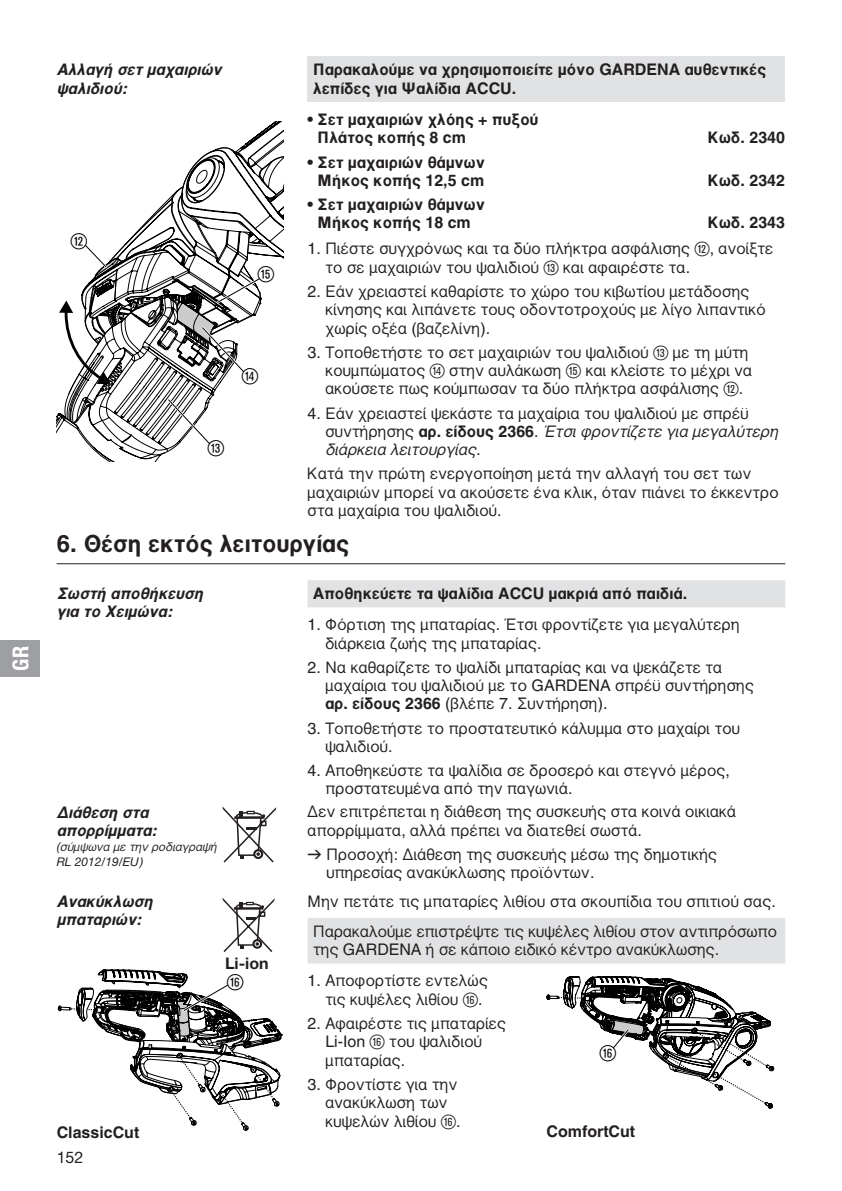
<style>
.page{position:relative;width:842px;height:1191px;background:#fff}
.page>*{position:absolute;margin:0;border:0;box-sizing:border-box;transform-origin:0 0}
.t1{font:24px "GARDENA Pro GRE Bold";color:#231f20}
.t2{font:22px "Ziffernim Kreisund Quadrat BQ";color:#000}
.t3{font:22px "GARDENA Pro Bo Cond";color:#fff}
.t4{font:16px/18.4px "GARDENA Pro GRE Regular";color:#231f20}
.t5{font:16px/18.4px "GARDENA Pro GRE Bold";color:#231f20}
.t6{font:16px/18.4px "GARDENA Pro GRE Bo Ita";color:#231f20}
.t7{font:16px/18.4px "GARDENA Pro GRE Reg Ita";color:#231f20}
.t8{font:700 16px "GARDENA Pro";color:#231f20}
.t9{font:16px "GARDENA Pro";color:#231f20}
.t10{font:12px "GARDENA Pro GRE Reg Ita";color:#231f20}
.t11{font:italic 12px "GARDENA Pro";color:#231f20}
.s1{font-family:"Ziffernim Kreisund Quadrat BQ";font-size:20px}
.s2{font-family:"GARDENA Pro GRE Regular"}
.s3{font-family:"GARDENA Pro GRE Bold"}
.s4{font-family:"GARDENA Pro";font-style:italic}
.s5{font-family:"GARDENA Pro GRE Reg Ita";font-style:normal}
.s6{font-family:"Formdruck"}
</style>
<div class="page">
<div style="left:0;top:640px;width:40px;height:36px;background:#9d9fa2"></div>
<div style="left:308px;top:57px;width:477px;height:45px;background:#e1e2e4"></div>
<svg style="left:57px;top:122px;width:226px;height:340px"></svg>
<svg style="left:308px;top:580px;width:477px;height:383px"></svg>
<hr style="left:57px;top:563px;width:728px;height:1px;background:#231f20">
<svg style="left:221px;top:806px;width:55px;height:57px"></svg>
<svg style="left:221px;top:897px;width:54px;height:55px"></svg>
<svg style="left:58px;top:969px;width:224px;height:161px"></svg>
<svg style="left:546px;top:976px;width:228px;height:133px"></svg>
<h2 class="t3" style="left:7px;top:670px;width:26px;rotate:-90deg">GR</h2>
<p class="t6" style="left:57px;top:60px;width:167px">Αλλαγή σετ μαχαιριών ψαλιδιού:</p>
<p class="t5" style="left:313px;top:60px;width:455px">Παρακαλούμε να χρησιμοποιείτε μόνο GARDENA αυθεντικές λεπίδες για Ψαλίδια ACCU.</p>
<p class="t5" style="left:318px;top:110px;width:222px;text-indent:-10px">ñ Σετ μαχαιριών χλόης + πυξού<br>Πλάτος κοπής 8 cm</p>
<p class="t5" style="left:708px;top:129px;width:78px">Κωδ. 2340</p>
<p class="t5" style="left:308px;top:153px;width:179px;text-align:center">ñ Σετ μαχαιριών θάμνων<br>Μήκος κοπής 12,5 cm</p>
<p class="t5" style="left:708px;top:171px;width:78px">Κωδ. 2342</p>
<p class="t5" style="left:308px;top:195px;width:179px;text-align:center">ñ Σετ μαχαιριών θάμνων<br>Μήκος κοπής 18 cm</p>
<p class="t5" style="left:708px;top:213px;width:78px">Κωδ. 2343</p>
<p class="t4" style="left:325px;top:239px;width:450px;text-indent:-18px">1. Πιέστε συγχρόνως και τα δύο πλήκτρα ασφάλισης <span class="s1">W</span>, ανοίξτε το σε μαχαιριών του ψαλιδιού <span class="s1">E</span> και αφαιρέστε τα.</p>
<p class="t4" style="left:325px;top:282px;width:442px;text-indent:-18px">2. Εάν χρειαστεί καθαρίστε το χώρο του κιβωτίου μετάδοσης κίνησης και λιπάνετε τους οδοντοτροχούς με λίγο λιπαντικό χωρίς οξέα (βαζελίνη).</p>
<p class="t4" style="left:325px;top:343px;width:428px;text-indent:-18px">3. Τοποθετήστε το σετ μαχαιριών του ψαλιδιού <span class="s1">E</span> με τη μύτη κουμπώματος <span class="s1">R</span> στην αυλάκωση <span class="s1">T</span> και κλείστε το μέχρι να ακούσετε πως κούμπωσαν τα δύο πλήκτρα ασφάλισης <span class="s1">W</span>.</p>
<p class="t4" style="left:308px;top:404px;width:443px">4. Εάν χρειαστεί ψεκάστε τα μαχαίρια του ψαλιδιού με σπρέϋ</p>
<p class="t7" style="left:325px;top:422px;width:454px"><span class="s2">συντήρησης</span> <span class="s3">αρ. είδους 2366</span><span class="s2">.</span> Έτσι φροντίζετε για μεγαλύτερη διάρκεια λειτουργίας.</p>
<p class="t4" style="left:308px;top:464px;width:473px">Κατά την πρώτη ενεργοποίηση μετά την αλλαγή του σετ των μαχαιριών μπορεί να ακούσετε ένα κλικ, όταν πιάνει το έκκεντρο στα μαχαίρια του ψαλιδιού.</p>
<h1 class="t1" style="left:57px;top:529px;width:294px">6. Θέση εκτός λειτουργίας</h1>
<p class="t6" style="left:57px;top:584px;width:148px">Σωστή αποθήκευση για το Χειμώνα:</p>
<p class="t5" style="left:313px;top:584px;width:375px">Αποθηκεύετε τα ψαλίδια ACCU μακριά από παιδιά.</p>
<p class="t4" style="left:325px;top:615px;width:416px;text-indent:-18px">1. Φόρτιση της μπαταρίας. Έτσι φροντίζετε για μεγαλύτερη διάρκεια ζωής της μπαταρίας.</p>
<p class="t4" style="left:325px;top:658px;width:430px;text-indent:-18px">2. Να καθαρίζετε το ψαλίδι μπαταρίας και να ψεκάζετε τα μαχαίρια του ψαλιδιού με το GARDENA σπρέϋ συντήρησης <span class="s3">αρ. είδους 2366</span> (βλέπε 7. Συντήρηση).</p>
<p class="t4" style="left:325px;top:718px;width:416px;text-indent:-18px">3. Τοποθετήστε το προστατευτικό κάλυμμα στο μαχαίρι του ψαλιδιού.</p>
<p class="t4" style="left:325px;top:761px;width:406px;text-indent:-18px">4. Αποθηκεύστε τα ψαλίδια σε δροσερό και στεγνό μέρος, προστατευμένα από την παγωνιά.</p>
<p class="t6" style="left:57px;top:803px;width:102px">Διάθεση στα απορρίμματα:</p>
<p class="t10" style="left:57px;top:840px;width:162px"><span class="s4">(</span>σύμψωνα με την ροδιαγραψή</p>
<p class="t11" style="left:57px;top:854px;width:88px">RL 2012/19/EU<span class="s5">)</span></p>
<h2 class="t2" style="left:71px;top:228px;width:18px">W</h2>
<h2 class="t2" style="left:258px;top:262px;width:18px">T</h2>
<h2 class="t2" style="left:242px;top:364px;width:18px">R</h2>
<h2 class="t2" style="left:208px;top:436px;width:18px">E</h2>
<p class="t4" style="left:308px;top:802px;width:430px">Δεν επιτρέπεται η διάθεση της συσκευής στα κοινά οικιακά απορρίμματα, αλλά πρέπει να διατεθεί σωστά.</p>
<p class="t4" style="left:326px;top:845px;width:392px;text-indent:-19px"><span class="s6">v</span> Προσοχή: Διάθεση της συσκευής μέσω της δημοτικής υπηρεσίας ανακύκλωσης προϊόντων.</p>
<p class="t6" style="left:57px;top:891px;width:98px">Ανακύκλωση</p>
<p class="t6" style="left:57px;top:910px;width:86px">μπαταριών:</p>
<p class="t5" style="left:57px;top:1122px;width:84px">ClassicCut</p>
<p class="t9" style="left:57px;top:1147px;width:28px">152</p>
<p class="t8" style="left:225px;top:953px;width:45px">Li-ion</p>
<h2 class="t2" style="left:227px;top:969px;width:18px">Z</h2>
<p class="t4" style="left:308px;top:886px;width:471px;line-height:30px;text-align:center">Μην πετάτε τις μπαταρίες λιθίου στα σκουπίδια του σπιτιού σας.<br>Παρακαλούμε επιστρέψτε τις κυψέλες λιθίου στον αντιπρόσωπο</p>
<p class="t4" style="left:313px;top:940px;width:407px">της GARDENA ή σε κάποιο ειδικό κέντρο ανακύκλωσης.</p>
<p class="t4" style="left:325px;top:971px;width:164px;text-indent:-18px">1. Αποφορτίστε εντελώς τις κυψέλες λιθίου <span class="s1">Z</span>.</p>
<p class="t4" style="left:325px;top:1014px;width:182px;text-indent:-18px">2. Αφαιρέστε τις μπαταρίες<br>Li-Ion <span class="s1">Z</span> του ψαλιδιού μπαταρίας.</p>
<p class="t4" style="left:325px;top:1074px;width:137px;text-indent:-18px">3. Φροντίστε για την ανακύκλωση των κυψελών λιθίου <span class="s1">Z</span>.</p>
<h2 class="t2" style="left:600px;top:1040px;width:18px">Z</h2>
<p class="t5" style="left:546px;top:1122px;width:90px">ComfortCut</p>
</div>
